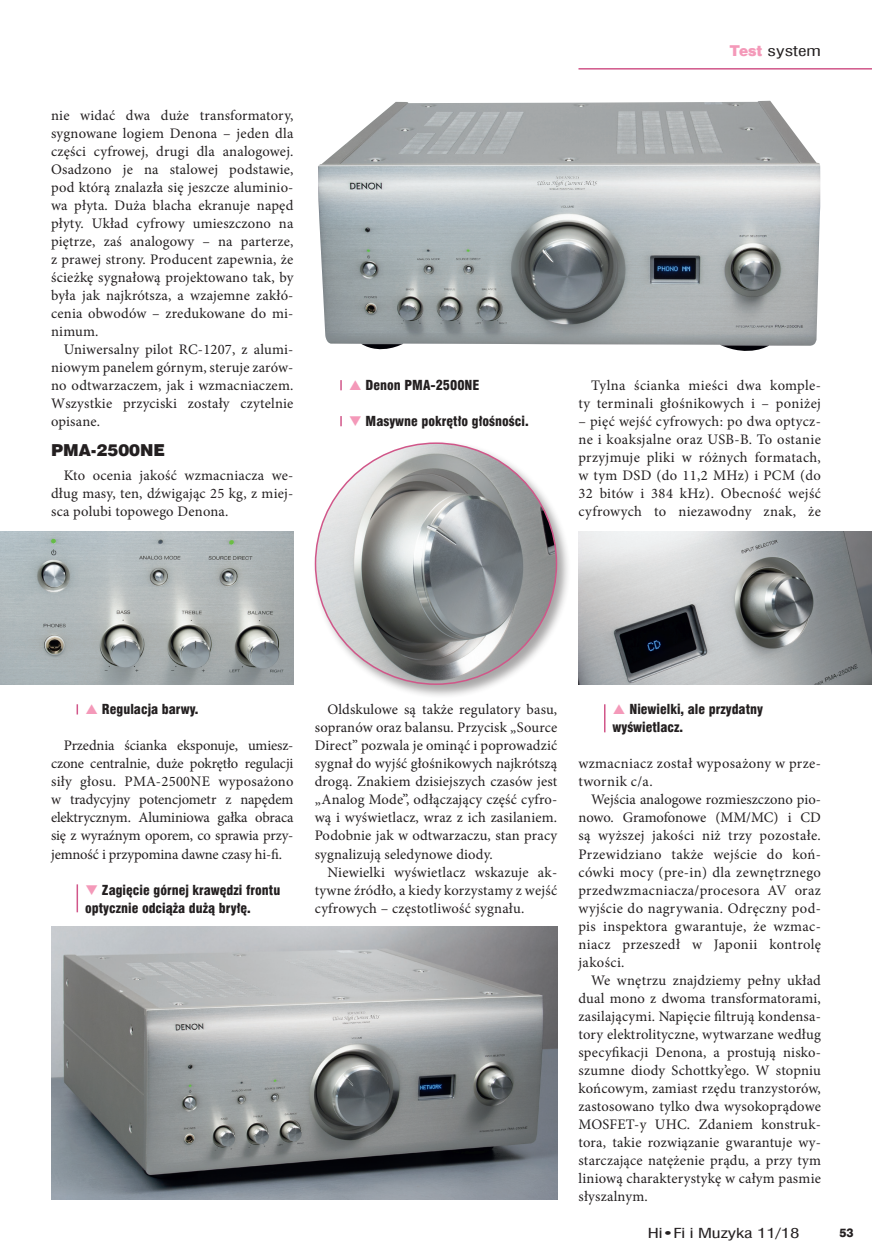
<style>
.page{position:relative;width:872px;height:1255px;background:#fff}
.page>*{position:absolute;margin:0;border:0;box-sizing:border-box;transform-origin:0 0}
.srodtytuly{font:16.5px "Swis 721 Blk EU";color:#231f20}
.tekst{font:14.55px/18px "Minion Pro";letter-spacing:.015em;color:#231f20;text-align:justify}
.t1{font:13.8px "Swis 721 Cn EU";color:#231f20;scale:1.4 1}
.podpis_do_ilustracji{font:13.5px/18px "Swis 721 Blk Cn EU";color:#231f20}
.t2{font:13.5px "Swis 721 Cn EU";letter-spacing:-.005em;color:#231f20;scale:1.4 1}
.t3{font:12px "Swis 721 Hv EU";color:#231f20}
.s1{font-family:"Swis 721 Blk 2 EU";color:#f499b9}
.s2{color:#f499b9}
</style>
<div class="page">
<hr style="left:578px;top:68px;width:294px;height:2px;background:#d15689">
<img style="left:318px;top:101px;width:502px;height:250px">
<img style="left:0;top:531px;width:293px;height:154px">
<img style="left:578px;top:531px;width:294px;height:154px">
<svg style="left:340px;top:380px;width:2px;height:10px"></svg>
<svg style="left:340px;top:416px;width:2px;height:10px"></svg>
<svg style="left:604px;top:704px;width:1px;height:28px"></svg>
<div style="left:312px;top:440px;width:259px;height:259px;background:#231f20;opacity:.4"></div>
<img style="left:315px;top:443px;width:241px;height:241px;border-radius:120px">
<img style="left:51px;top:926px;width:506px;height:273px">
<svg style="left:77px;top:884px;width:1px;height:28px"></svg>
<p class="tekst" style="left:51px;top:106px;width:244px">nie widać dwa duże transformatory, sygnowane logiem Denona – jeden dla części cyfrowej, drugi dla analogowej.<br>Osadzono je na stalowej podstawie, pod którą znalazła się jeszcze aluminio&shy;wa płyta. Duża blacha ekranuje napęd płyty. Układ cyfrowy umieszczono na piętrze, zaś analogowy – na parterze, z prawej strony. Producent zapewnia, że ścieżkę sygnałową projektowano tak, by była jak najkrótsza, a wzajemne zakłó&shy;cenia obwodów – zredukowane do mi&shy;nimum.</p>
<p class="tekst" style="left:51px;top:340px;width:244px;text-indent:13px">Uniwersalny pilot RC-1207, z alumi&shy;niowym panelem górnym, steruje zarów&shy;no odtwarzaczem, jak i wzmacniaczem.<br>Wszystkie przyciski zostały czytelnie opisane.</p>
<p class="srodtytuly" style="left:51px;top:440px;width:115px">PMA-2500NE</p>
<p class="tekst" style="left:51px;top:466px;width:244px;text-indent:13px">Kto ocenia jakość wzmacniacza we&shy;dług masy, ten, dźwigając 25 kg, z miej&shy;sca polubi topowego Denona.</p>
<p class="t1" style="left:729px;top:41px;width:67px"><span class="s1">Test</span> system</p>
<p class="podpis_do_ilustracji" style="left:365px;top:377px;width:115px">Denon PMA-2500NE</p>
<p class="podpis_do_ilustracji" style="left:349px;top:413px;width:181px"><span class="s2">❑</span> Masywne pokrętło głośności.</p>
<p class="tekst" style="left:578px;top:376px;width:244px;text-align:right">Tylna ścianka mieści dwa komple&shy;ty terminali głośnikowych i – poniżej</p>
<p class="tekst" style="left:578px;top:412px;width:244px">– pięć wejść cyfrowych: po dwa optycz&shy;ne i koaksjalne oraz USB-B. To ostanie przyjmuje pliki w różnych formatach, w tym DSD (do 11,2 MHz) i PCM (do 32 bitów i 384 kHz). Obecność wejść cyfrowych to niezawodny znak, że</p>
<p class="podpis_do_ilustracji" style="left:102px;top:701px;width:98px">Regulacja barwy.</p>
<p class="tekst" style="left:51px;top:736px;width:244px;text-indent:13px">Przednia ścianka eksponuje, umiesz&shy;czone centralnie, duże pokrętło regulacji siły głosu. PMA-2500NE wyposażono w tradycyjny potencjometr z napędem elektrycznym. Aluminiowa gałka obraca się z wyraźnym oporem, co sprawia przy&shy;jemność i przypomina dawne czasy hi-fi.</p>
<p class="podpis_do_ilustracji" style="left:85px;top:881px;width:197px"><span class="s2">❑</span> Zagięcie górnej krawędzi frontu optycznie odciąża dużą bryłę.</p>
<p class="tekst" style="left:315px;top:700px;width:244px;text-indent:13px">Oldskulowe są także regulatory basu, sopranów oraz balansu. Przycisk „Source Direct” pozwala je ominąć i poprowadzić sygnał do wyjść głośnikowych najkrótszą drogą. Znakiem dzisiejszych czasów jest „Analog Mode”, odłączający część cyfro&shy;wą i wyświetlacz, wraz z ich zasilaniem.<br>Podobnie jak w odtwarzaczu, stan pracy sygnalizują seledynowe diody.</p>
<p class="tekst" style="left:315px;top:862px;width:244px;text-indent:13px">Niewielki wyświetlacz wskazuje ak&shy;tywne źródło, a kiedy korzystamy z wejść cyfrowych – częstotliwość sygnału.</p>
<p class="podpis_do_ilustracji" style="left:612px;top:701px;width:152px;text-indent:17px">Niewielki, ale przydatny wyświetlacz.</p>
<p class="tekst" style="left:578px;top:754px;width:244px">wzmacniacz został wyposażony w prze&shy;twornik c/a.</p>
<p class="tekst" style="left:578px;top:790px;width:244px;text-indent:13px">Wejścia analogowe rozmieszczono pio&shy;nowo. Gramofonowe (MM/MC) i CD są wyższej jakości niż trzy pozostałe.<br>Przewidziano także wejście do koń&shy;cówki mocy (pre-in) dla zewnętrznego przedwzmacniacza/procesora AV oraz wyjście do nagrywania. Odręczny pod&shy;pis inspektora gwarantuje, że wzmac&shy;niacz przeszedł w Japonii kontrolę jakości.</p>
<p class="tekst" style="left:578px;top:970px;width:244px;text-indent:13px">We wnętrzu znajdziemy pełny układ dual mono z dwoma transformatorami, zasilającymi. Napięcie filtrują kondensa&shy;tory elektrolityczne, wytwarzane według specyfikacji Denona, a prostują nisko&shy;szumne diody Schottky’ego. W stopniu końcowym, zamiast rzędu tranzystorów, zastosowano tylko dwa wysokoprądowe MOSFET-y UHC. Zdaniem konstruk&shy;tora, takie rozwiązanie gwarantuje wy&shy;starczające natężenie prądu, a przy tym liniową charakterystykę w całym pasmie słyszalnym.</p>
<p class="t2" style="left:647px;top:1224px;width:110px">Hi•Fi i Muzyka 11/18</p>
<p class="t3" style="left:839px;top:1225px;width:16px">53</p>
</div>
